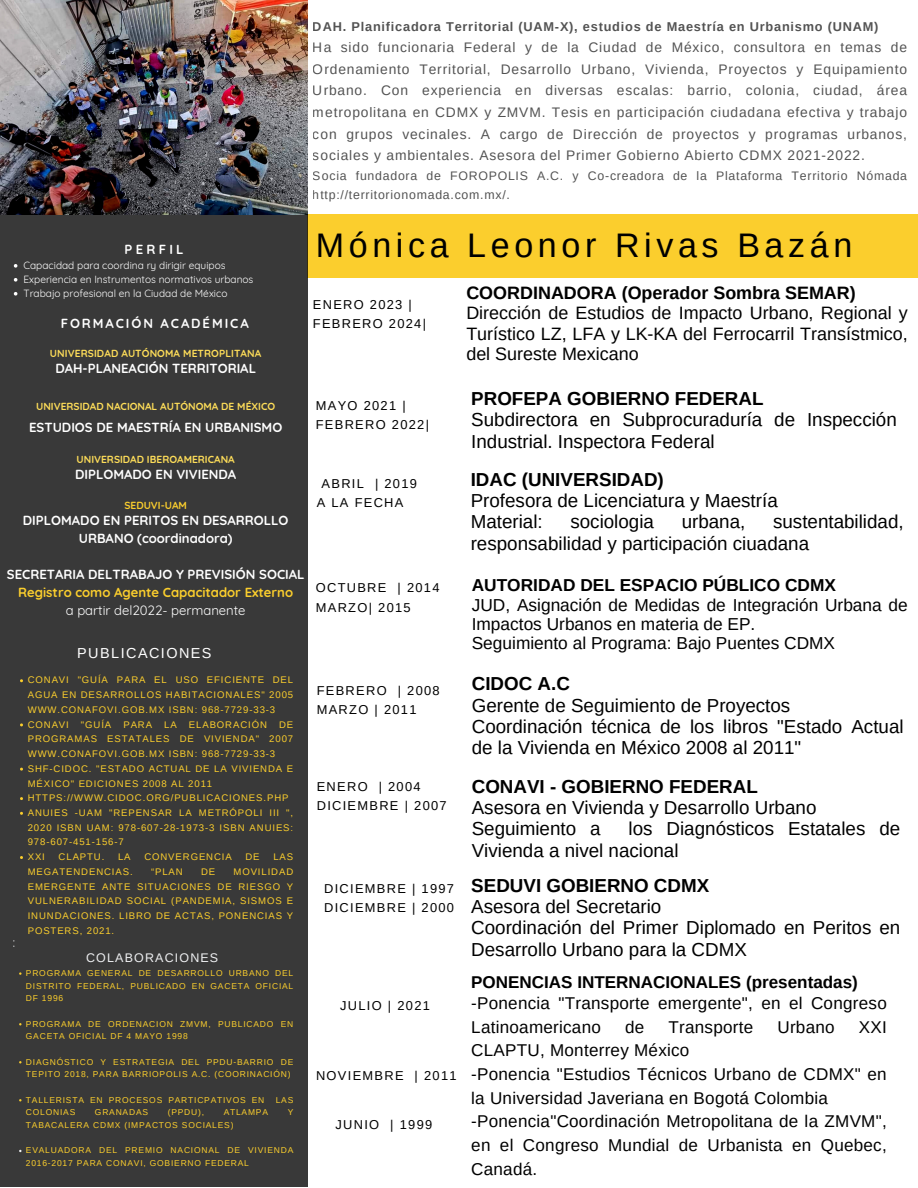
<style>
.page{position:relative;width:918px;height:1188px;background:#fff}
.page>*{position:absolute;margin:0;border:0;box-sizing:border-box;transform-origin:0 0}
.t1{font:34.05px "Arimo";letter-spacing:.135em;color:#000}
.t2{font:18.75px/21.3px "Arimo";color:#000}
.t3{font:18px/20.4px "Arimo";color:#000}
.t4{font:17.25px/19.2px "Arimo";color:#000}
.t5{font:17.1px/23.7px "Arimo";letter-spacing:.015em;color:#000}
.t6{font:14.4px "Arimo";letter-spacing:.1em;color:#fff}
.t7{font:13.8px/21.6px "Arimo";letter-spacing:.06em;color:#000;text-align:justify}
.t8{font:700 13.2px/18px "Quicksand";color:#fff;text-align:center}
.t9{font:700 13.2px "Quicksand";letter-spacing:.145em;color:#fff}
.t10{font:12.9px/19.4px "Arimo";letter-spacing:.1em;color:#000}
.t11{font:700 12.75px "Arimo";letter-spacing:.06em;color:#000}
.t12{font:12.45px "Arimo";letter-spacing:.095em;color:#eff0f2}
.t13{font:12.3px/19.5px "Arimo";letter-spacing:.06em;color:#000}
.t14{font:700 10.35px "Quicksand";color:#fbce2d}
.t15{font:10.2px "Quicksand";color:#fff}
.t16{font:700 10.2px "Quicksand";color:#ffde59}
.t17{font:9.6px/14.7px "Arimo";letter-spacing:.095em;color:#fbce2d;text-align:justify}
.t18{font:8.55px/12.6px "Arimo";letter-spacing:.095em;color:#fbce2d}
.s1{color:#fbce2d}
.s2{font-weight:400}
.s3{font-weight:700}
</style>
<div class="page">
<div style="left:307px;top:215px;width:611px;height:63px;background:#fbce2d"></div>
<div style="left:0;top:215px;width:307px;height:972px;background:#393939"></div>
<svg style="left:14px;top:264px;width:3px;height:4px"></svg>
<svg style="left:14px;top:278px;width:3px;height:4px"></svg>
<svg style="left:14px;top:292px;width:3px;height:4px"></svg>
<img style="left:0;top:0;width:307px;height:215px">
<p class="t8" style="left:125px;top:240px;width:61px">PERFIL</p>
<h6 class="t15" style="left:24px;top:259px;width:204px">Capacidad para coordina ry dirigir equipos</h6>
<h3 class="t15" style="left:24px;top:273px;width:231px">Experiencia en Instrumentos normativos urbanos</h3>
<p class="t15" style="left:24px;top:287px;width:205px">Trabajo profesional en la Ciudad de México</p>
<p class="t9" style="left:61px;top:314px;width:190px">FORMACIÓN ACADÉMICA</p>
<p class="t16" style="left:50px;top:347px;width:213px">UNIVERSIDAD AUTÓNOMA METROPLITANA</p>
<h3 class="t8" style="left:55px;top:360px;width:202px">DAH-PLANEACIÓN TERRITORIAL</h3>
<p class="t16" style="left:36px;top:400px;width:241px">UNIVERSIDAD NACIONAL AUTÓNOMA DE MÉXICO</p>
<p class="t8" style="left:29px;top:418px;width:255px">ESTUDIOS DE MAESTRÍA EN URBANISMO</p>
<p class="t16" style="left:77px;top:452px;width:160px">UNIVERSIDAD IBEROAMERICANA</p>
<p class="t8" style="left:75px;top:465px;width:163px">DIPLOMADO EN VIVIENDA</p>
<p class="t14" style="left:124px;top:498px;width:64px">SEDUVI-UAM</p>
<p class="t8" style="left:23px;top:511px;width:267px">DIPLOMADO EN PERITOS EN DESARROLLO<br>URBANO (coordinadora)</p>
<p class="t8" style="left:7px;top:565px;width:299px">SECRETARIA DELTRABAJO Y PREVISIÓN SOCIAL<br><span class="s1">Registro como Agente Capacitador Externo<br></span><span class="s2">a partir del2022- permanente</span></p>
<p class="t6" style="left:77px;top:645px;width:136px">PUBLICACIONES</p>
<h2 class="t17" style="left:28px;top:673px;width:267px">CONAVI "GUÍA PARA EL USO EFICIENTE DEL AGUA EN DESARROLLOS HABITACIONALES" 2005<br>WWW.CONAFOVI.GOB.MX ISBN: 968-7729-33-3</h2>
<p class="t17" style="left:28px;top:717px;width:43px">CONAVI</p>
<p class="t17" style="left:81px;top:717px;width:32px">"GUÍA</p>
<p class="t17" style="left:123px;top:717px;width:30px">PARA</p>
<p class="t17" style="left:164px;top:717px;width:14px">LA</p>
<p class="t17" style="left:189px;top:717px;width:80px">ELABORACIÓN</p>
<p class="t17" style="left:28px;top:717px;width:267px;text-indent:251px">DE PROGRAMAS ESTATALES DE VIVIENDA" 2007<br>WWW.CONAFOVI.GOB.MX ISBN: 968-7729-33-3</p>
<p class="t17" style="left:28px;top:761px;width:267px">SHF-CIDOC. "ESTADO ACTUAL DE LA VIVIENDA E<br>MÉXICO" EDICIONES 2008 AL 2011</p>
<h2 class="t17" style="left:28px;top:791px;width:262px">HTTPS://WWW.CIDOC.ORG/PUBLICACIONES.PHP</h2>
<p class="t17" style="left:28px;top:805px;width:267px">ANUIES -UAM "REPENSAR LA METRÓPOLI III ", 2020 ISBN UAM: 978-607-28-1973-3 ISBN ANUIES:<br>978-607-451-156-7</p>
<p class="t17" style="left:28px;top:849px;width:19px">XXI</p>
<p class="t17" style="left:59px;top:849px;width:47px">CLAPTU.</p>
<p class="t17" style="left:118px;top:849px;width:14px">LA</p>
<p class="t17" style="left:144px;top:849px;width:89px">CONVERGENCIA</p>
<p class="t17" style="left:245px;top:849px;width:16px">DE</p>
<p class="t17" style="left:273px;top:849px;width:21px">LAS</p>
<p class="t17" style="left:28px;top:864px;width:106px">MEGATENDENCIAS.</p>
<p class="t17" style="left:151px;top:864px;width:33px">“PLAN</p>
<p class="t17" style="left:201px;top:864px;width:16px">DE</p>
<p class="t17" style="left:28px;top:864px;width:267px;text-indent:206px">MOVILIDAD EMERGENTE ANTE SITUACIONES DE RIESGO Y VULNERABILIDAD SOCIAL (PANDEMIA, SISMOS E INUNDACIONES. LIBRO DE ACTAS, PONENCIAS Y POSTERS, 2021.</p>
<h2 class="t12" style="left:86px;top:951px;width:134px">COLABORACIONES</h2>
<p class="t18" style="left:26px;top:967px;width:269px;text-align:justify">PROGRAMA GENERAL DE DESARROLLO URBANO DEL DISTRITO FEDERAL, PUBLICADO EN GACETA OFICIAL DF 1996</p>
<p class="t18" style="left:26px;top:1017px;width:269px">PROGRAMA DE ORDENACION ZMVM, PUBLICADO EN<br>GACETA OFICIAL DF 4 MAYO 1998</p>
<h2 class="t18" style="left:26px;top:1055px;width:269px">DIAGNÓSTICO Y ESTRATEGIA DEL PPDU-BARRIO DE<br>TEPITO 2018, PARA BARRIOPOLIS A.C. (COORINACIÓN)</h2>
<p class="t18" style="left:26px;top:1093px;width:240px">TALLERISTA EN PROCESOS PARTICPATIVOS EN</p>
<p class="t18" style="left:276px;top:1093px;width:19px">LAS</p>
<p class="t18" style="left:26px;top:1106px;width:51px">COLONIAS</p>
<p class="t18" style="left:95px;top:1106px;width:55px">GRANADAS</p>
<p class="t18" style="left:168px;top:1106px;width:38px">(PPDU),</p>
<p class="t18" style="left:224px;top:1106px;width:46px">ATLAMPA</p>
<p class="t18" style="left:288px;top:1106px;width:7px">Y</p>
<p class="t18" style="left:26px;top:1119px;width:209px">TABACALERA CDMX (IMPACTOS SOCIALES)</p>
<p class="t18" style="left:26px;top:1144px;width:269px">EVALUADORA DEL PREMIO NACIONAL DE VIVIENDA<br>2016-2017 PARA CONAVI, GOBIERNO FEDERAL</p>
<h3 class="t11" style="left:313px;top:19px;width:567px">DAH. Planificadora Territorial (UAM-X), estudios de Maestría en Urbanismo (UNAM)</h3>
<p class="t7" style="left:313px;top:37px;width:596px">Ha sido funcionaria Federal y de la Ciudad de México, consultora en temas de Ordenamiento Territorial, Desarrollo Urbano, Vivienda, Proyectos y Equipamiento Urbano. Con experiencia en diversas escalas: barrio, colonia, ciudad, área metropolitana en CDMX y ZMVM. Tesis en participación ciudadana efectiva y trabajo con grupos vecinales. A cargo de Dirección de proyectos y programas urbanos, sociales y ambientales. Asesora del Primer Gobierno Abierto CDMX 2021-2022.</p>
<p class="t13" style="left:313px;top:166px;width:596px">Socia fundadora de FOROPOLIS A.C. y Co-creadora de la Plataforma Territorio Nómada http://territorionomada.com.mx/.</p>
<h5 class="t1" style="left:316px;top:226px;width:538px">Mónica Leonor Rivas Bazán</h5>
<p class="t10" style="left:313px;top:295px;width:115px">ENERO 2023 |<br>FEBRERO 2024|</p>
<h2 class="t3" style="left:466px;top:283px;width:443px"><span class="s3">COORDINADORA (Operador Sombra SEMAR)<br></span>Dirección de Estudios de Impacto Urbano, Regional y Turístico LZ, LFA y LK-KA del Ferrocarril Transístmico, del Sureste Mexicano</h2>
<h4 class="t10" style="left:316px;top:396px;width:115px">MAYO 2021 |<br>FEBRERO 2022|</h4>
<h2 class="t10" style="left:322px;top:474px;width:97px">ABRIL | 2019</h2>
<p class="t10" style="left:317px;top:493px;width:88px">A LA FECHA</p>
<p class="t10" style="left:316px;top:578px;width:125px">OCTUBRE | 2014</p>
<p class="t10" style="left:316px;top:597px;width:96px">MARZO| 2015</p>
<p class="t10" style="left:317px;top:680px;width:124px">FEBRERO | 2008</p>
<p class="t10" style="left:317px;top:700px;width:101px">MARZO | 2011</p>
<p class="t10" style="left:317px;top:776px;width:105px">ENERO | 2004</p>
<p class="t10" style="left:317px;top:796px;width:131px">DICIEMBRE | 2007</p>
<p class="t10" style="left:324px;top:879px;width:131px">DICIEMBRE | 1997</p>
<p class="t10" style="left:324px;top:898px;width:131px">DICIEMBRE | 2000</p>
<p class="t10" style="left:340px;top:996px;width:91px">JULIO | 2021</p>
<h1 class="t10" style="left:316px;top:1066px;width:142px">NOVIEMBRE | 2011</h1>
<h2 class="t10" style="left:336px;top:1115px;width:98px">JUNIO | 1999</h2>
<h6 class="t2" style="left:471px;top:388px;width:427px"><span class="s3">PROFEPA GOBIERNO FEDERAL<br></span>Subdirectora en Subprocuraduría de Inspección<br>Industrial. Inspectora Federal</h6>
<p class="t2" style="left:471px;top:469px;width:309px"><span class="s3">IDAC (UNIVERSIDAD)<br></span>Profesora de Licenciatura y Maestría<br>Material:</p>
<p class="t2" style="left:471px;top:511px;width:434px;text-indent:302px">sustentabilidad, responsabilidad y participación ciuadana</p>
<p class="t2" style="left:570px;top:511px;width:85px">sociologia</p>
<p class="t2" style="left:682px;top:511px;width:65px">urbana,</p>
<p class="t4" style="left:472px;top:576px;width:438px"><span class="s3">AUTORIDAD DEL ESPACIO PÚBLICO CDMX<br></span>JUD, Asignación de Medidas de Integración Urbana de Impactos Urbanos en materia de EP.<br>Seguimiento al Programa: Bajo Puentes CDMX</p>
<p class="t2" style="left:472px;top:673px;width:433px"><span class="s3">CIDOC A.C<br></span>Gerente de Seguimiento de Proyectos Coordinación técnica de los libros "Estado Actual de la Vivienda en México 2008 al 2011"</p>
<p class="t2" style="left:472px;top:776px;width:346px"><span class="s3">CONAVI - GOBIERNO FEDERAL<br></span>Asesora en Vivienda y Desarrollo Urbano<br>Seguimiento a</p>
<p class="t2" style="left:472px;top:818px;width:430px;text-indent:157px">los Diagnósticos Estatales de<br>Vivienda a nivel nacional</p>
<p class="t2" style="left:471px;top:874px;width:431px"><span class="s3">SEDUVI GOBIERNO CDMX<br></span>Asesora del Secretario<br>Coordinación del Primer Diplomado en Peritos en<br>Desarrollo Urbano para la CDMX</p>
<h2 class="t5" style="left:471px;top:971px;width:417px;line-height:21.5px"><span class="s3">PONENCIAS INTERNACIONALES (presentadas) </span>-Ponencia "Transporte emergente", en el Congreso</h2>
<h2 class="t5" style="left:471px;top:1015px;width:131px">Latinoamericano</h2>
<h2 class="t5" style="left:625px;top:1015px;width:21px">de</h2>
<h2 class="t5" style="left:669px;top:1015px;width:86px">Transporte</h2>
<h2 class="t5" style="left:777px;top:1015px;width:59px">Urbano</h2>
<h2 class="t5" style="left:859px;top:1015px;width:29px">XXI</h2>
<h2 class="t5" style="left:471px;top:1039px;width:417px">CLAPTU, Monterrey México<br>-Ponencia "Estudios Técnicos Urbano de CDMX" en la Universidad Javeriana en Bogotá Colombia -Ponencia"Coordinación Metropolitana de la ZMVM", en el Congreso Mundial de Urbanista en Quebec, Canadá.</h2>
</div>
